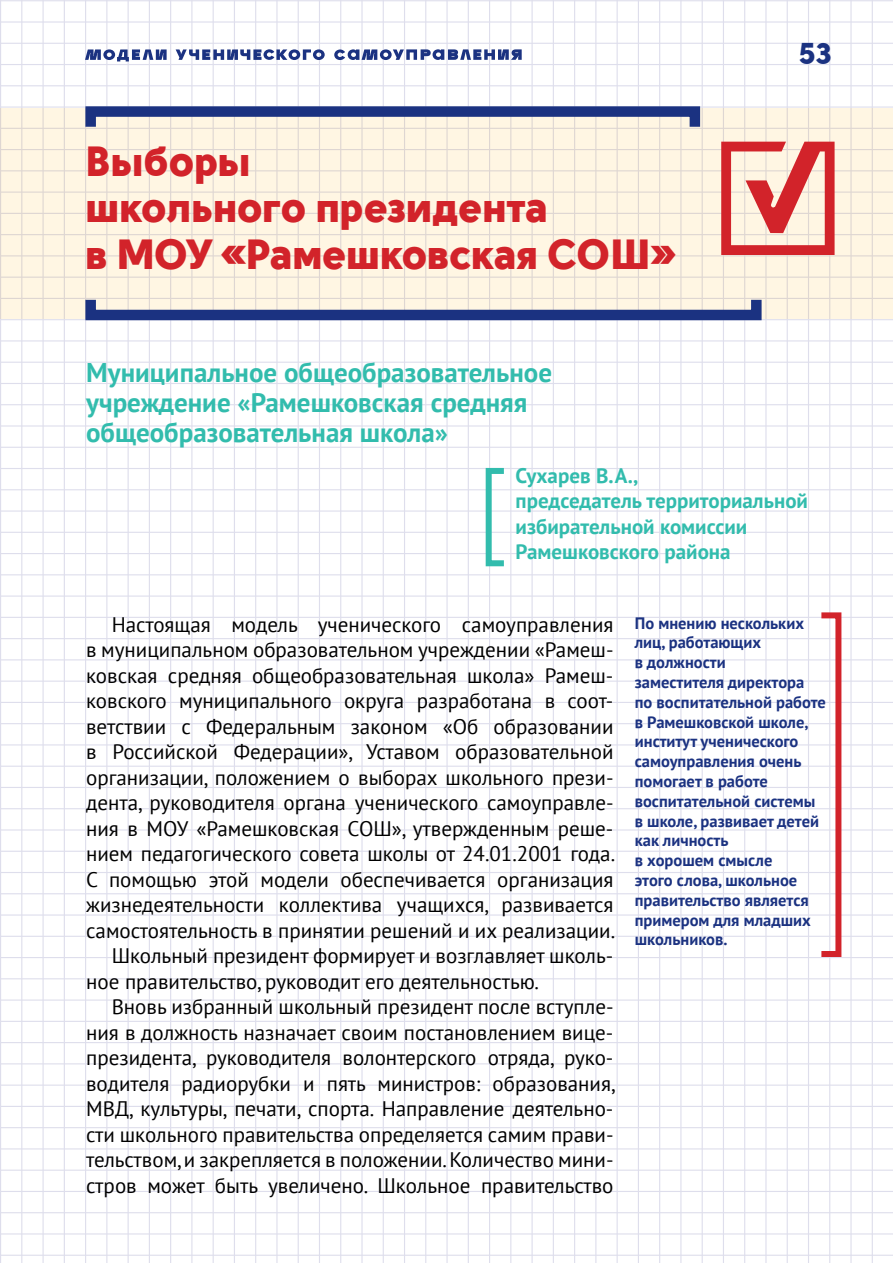
<style>
.page{position:relative;width:893px;height:1263px;background:#fff}
.page>*{position:absolute;margin:0;border:0;box-sizing:border-box;transform-origin:0 0}
.t1{font:900 42px/46.5px "Solomon Sans";color:#d2232a}
.t2{font:900 30px "Solomon Sans";color:#1b3281}
.t3{font:700 27px/30px "PT Sans";color:#32bcad}
.t4{font:21px "PT Sans";color:#000}
.t5{font:700 21px/25.5px "PT Sans";color:#32bcad}
.t6{font:700 16.5px/19.8px "PT Sans";color:#1b3281}
</style>
<div class="page">
<hr style="left:0;top:0;width:893px;height:1px;background:#dedeec">
<hr style="left:0;top:21px;width:893px;height:2px;background:#dedeec">
<hr style="left:0;top:0;width:1px;height:1263px;background:#dedeec">
<hr style="left:21px;top:0;width:1px;height:1263px;background:#dedeec">
<hr style="left:43px;top:0;width:1px;height:1263px;background:#dedeec">
<hr style="left:64px;top:0;width:1px;height:1263px;background:#dedeec">
<hr style="left:85px;top:0;width:1px;height:1263px;background:#dedeec">
<hr style="left:106px;top:0;width:1px;height:1263px;background:#dedeec">
<hr style="left:128px;top:0;width:1px;height:1263px;background:#dedeec">
<hr style="left:149px;top:0;width:1px;height:1263px;background:#dedeec">
<hr style="left:170px;top:0;width:1px;height:1263px;background:#dedeec">
<hr style="left:191px;top:0;width:1px;height:1263px;background:#dedeec">
<hr style="left:213px;top:0;width:1px;height:1263px;background:#dedeec">
<hr style="left:234px;top:0;width:1px;height:1263px;background:#dedeec">
<hr style="left:255px;top:0;width:1px;height:1263px;background:#dedeec">
<hr style="left:276px;top:0;width:2px;height:1263px;background:#dedeec">
<hr style="left:298px;top:0;width:1px;height:1263px;background:#dedeec">
<hr style="left:319px;top:0;width:1px;height:1263px;background:#dedeec">
<hr style="left:340px;top:0;width:1px;height:1263px;background:#dedeec">
<hr style="left:361px;top:0;width:2px;height:1263px;background:#dedeec">
<hr style="left:383px;top:0;width:1px;height:1263px;background:#dedeec">
<hr style="left:404px;top:0;width:1px;height:1263px;background:#dedeec">
<hr style="left:425px;top:0;width:1px;height:1263px;background:#dedeec">
<hr style="left:446px;top:0;width:2px;height:1263px;background:#dedeec">
<hr style="left:468px;top:0;width:1px;height:1263px;background:#dedeec">
<hr style="left:489px;top:0;width:1px;height:1263px;background:#dedeec">
<hr style="left:510px;top:0;width:1px;height:1263px;background:#dedeec">
<hr style="left:531px;top:0;width:2px;height:1263px;background:#dedeec">
<hr style="left:553px;top:0;width:1px;height:1263px;background:#dedeec">
<hr style="left:574px;top:0;width:1px;height:1263px;background:#dedeec">
<hr style="left:595px;top:0;width:1px;height:1263px;background:#dedeec">
<hr style="left:617px;top:0;width:1px;height:1263px;background:#dedeec">
<hr style="left:638px;top:0;width:1px;height:1263px;background:#dedeec">
<hr style="left:659px;top:0;width:1px;height:1263px;background:#dedeec">
<hr style="left:680px;top:0;width:1px;height:1263px;background:#dedeec">
<hr style="left:702px;top:0;width:1px;height:1263px;background:#dedeec">
<hr style="left:723px;top:0;width:1px;height:1263px;background:#dedeec">
<hr style="left:744px;top:0;width:1px;height:1263px;background:#dedeec">
<hr style="left:765px;top:0;width:1px;height:1263px;background:#dedeec">
<hr style="left:787px;top:0;width:1px;height:1263px;background:#dedeec">
<hr style="left:808px;top:0;width:1px;height:1263px;background:#dedeec">
<hr style="left:829px;top:0;width:1px;height:1263px;background:#dedeec">
<hr style="left:850px;top:0;width:2px;height:1263px;background:#dedeec">
<hr style="left:872px;top:0;width:1px;height:1263px;background:#dedeec">
<hr style="left:0;top:43px;width:893px;height:1px;background:#dedeec">
<hr style="left:0;top:64px;width:893px;height:1px;background:#dedeec">
<hr style="left:0;top:85px;width:893px;height:1px;background:#dedeec">
<hr style="left:0;top:106px;width:893px;height:2px;background:#dedeec">
<hr style="left:0;top:319px;width:893px;height:1px;background:#dedeec">
<hr style="left:0;top:340px;width:893px;height:1px;background:#dedeec">
<hr style="left:0;top:362px;width:893px;height:1px;background:#dedeec">
<hr style="left:0;top:383px;width:893px;height:1px;background:#dedeec">
<hr style="left:0;top:404px;width:893px;height:1px;background:#dedeec">
<hr style="left:0;top:425px;width:893px;height:2px;background:#dedeec">
<hr style="left:0;top:447px;width:893px;height:1px;background:#dedeec">
<hr style="left:0;top:468px;width:893px;height:1px;background:#dedeec">
<hr style="left:0;top:489px;width:893px;height:1px;background:#dedeec">
<hr style="left:0;top:510px;width:893px;height:2px;background:#dedeec">
<hr style="left:0;top:532px;width:893px;height:1px;background:#dedeec">
<hr style="left:0;top:553px;width:893px;height:1px;background:#dedeec">
<hr style="left:0;top:574px;width:893px;height:1px;background:#dedeec">
<hr style="left:0;top:595px;width:893px;height:2px;background:#dedeec">
<hr style="left:0;top:617px;width:893px;height:1px;background:#dedeec">
<hr style="left:0;top:638px;width:893px;height:1px;background:#dedeec">
<hr style="left:0;top:659px;width:893px;height:1px;background:#dedeec">
<hr style="left:0;top:681px;width:893px;height:1px;background:#dedeec">
<hr style="left:0;top:702px;width:893px;height:1px;background:#dedeec">
<hr style="left:0;top:723px;width:893px;height:1px;background:#dedeec">
<hr style="left:0;top:744px;width:893px;height:1px;background:#dedeec">
<hr style="left:0;top:766px;width:893px;height:1px;background:#dedeec">
<hr style="left:0;top:787px;width:893px;height:1px;background:#dedeec">
<hr style="left:0;top:808px;width:893px;height:1px;background:#dedeec">
<hr style="left:0;top:829px;width:893px;height:1px;background:#dedeec">
<hr style="left:0;top:851px;width:893px;height:1px;background:#dedeec">
<hr style="left:0;top:872px;width:893px;height:1px;background:#dedeec">
<hr style="left:0;top:893px;width:893px;height:1px;background:#dedeec">
<hr style="left:0;top:914px;width:893px;height:1px;background:#dedeec">
<hr style="left:0;top:936px;width:893px;height:1px;background:#dedeec">
<hr style="left:0;top:957px;width:893px;height:1px;background:#dedeec">
<hr style="left:0;top:978px;width:893px;height:1px;background:#dedeec">
<hr style="left:0;top:999px;width:893px;height:2px;background:#dedeec">
<hr style="left:0;top:1021px;width:893px;height:1px;background:#dedeec">
<hr style="left:0;top:1042px;width:893px;height:1px;background:#dedeec">
<hr style="left:0;top:1063px;width:893px;height:1px;background:#dedeec">
<hr style="left:0;top:1084px;width:893px;height:2px;background:#dedeec">
<hr style="left:0;top:1106px;width:893px;height:1px;background:#dedeec">
<hr style="left:0;top:1127px;width:893px;height:1px;background:#dedeec">
<hr style="left:0;top:1148px;width:893px;height:1px;background:#dedeec">
<hr style="left:0;top:1169px;width:893px;height:2px;background:#dedeec">
<hr style="left:0;top:1191px;width:893px;height:1px;background:#dedeec">
<hr style="left:0;top:1212px;width:893px;height:1px;background:#dedeec">
<hr style="left:0;top:1233px;width:893px;height:1px;background:#dedeec">
<hr style="left:0;top:1255px;width:893px;height:1px;background:#dedeec">
<svg style="left:85px;top:49px;width:82px;height:12px"></svg>
<svg style="left:176px;top:49px;width:149px;height:11px"></svg>
<svg style="left:334px;top:49px;width:188px;height:11px"></svg>
<div style="left:0;top:109px;width:893px;height:210px;background:#fff6e3"></div>
<svg style="left:721px;top:142px;width:114px;height:113px"></svg>
<div style="left:486px;top:468px;width:21px;height:98px;border:6px solid #32bcad"></div>
<div style="left:85px;top:106px;width:615px;height:26px;border:10px solid #1b3281"></div>
<div style="left:85px;top:295px;width:677px;height:25px;border:10px solid #1b3281"></div>
<div style="left:818px;top:612px;width:23px;height:345px;border:6px solid #d2232a"></div>
<h1 class="t1" style="left:86px;top:138px;width:591px">Выборы<br>школьного президента<br>в МОУ «Рамешковская СОШ»</h1>
<h2 class="t2" style="left:799px;top:36px;width:35px">53</h2>
<p class="t3" style="left:86px;top:356px;width:467px">Муниципальное общеобразовательное учреждение «Рамешковская средняя общеобразовательная школа»</p>
<p class="t5" style="left:516px;top:462px;width:294px">Сухарев В.А.,<br>председатель территориальной избирательной комиссии<br>Рамешковского района</p>
<p class="t4" style="left:112px;top:611px;width:503px">Настоящая модель ученического самоуправления</p>
<p class="t4" style="left:86px;top:636px;width:529px">в муниципальном образовательном учреждении «Рамеш-</p>
<p class="t4" style="left:86px;top:662px;width:529px">ковская средняя общеобразовательная школа» Рамеш-</p>
<p class="t4" style="left:86px;top:687px;width:529px">ковского муниципального округа разработана в соот-</p>
<p class="t4" style="left:86px;top:713px;width:529px">ветствии с Федеральным законом «Об образовании</p>
<p class="t4" style="left:86px;top:738px;width:529px">в Российской Федерации», Уставом образовательной</p>
<p class="t4" style="left:86px;top:764px;width:529px">организации, положением о выборах школьного прези-</p>
<p class="t4" style="left:86px;top:789px;width:529px">дента, руководителя органа ученического самоуправле-</p>
<p class="t4" style="left:86px;top:815px;width:529px">ния в МОУ «Рамешковская СОШ», утвержденным реше-</p>
<p class="t4" style="left:86px;top:840px;width:530px">нием педагогического совета школы от 24.01.2001 года.</p>
<p class="t4" style="left:86px;top:866px;width:529px">С помощью этой модели обеспечивается организация</p>
<p class="t4" style="left:86px;top:891px;width:529px">жизнедеятельности коллектива учащихся, развивается</p>
<p class="t4" style="left:86px;top:917px;width:530px">самостоятельность в принятии решений и их реализации.</p>
<p class="t4" style="left:112px;top:942px;width:503px">Школьный президент формирует и возглавляет школь-</p>
<p class="t4" style="left:86px;top:968px;width:454px">ное правительство, руководит его деятельностью.</p>
<p class="t4" style="left:112px;top:993px;width:503px">Вновь избранный школьный президент после вступле-</p>
<p class="t4" style="left:86px;top:1019px;width:529px">ния в должность назначает своим постановлением вице-</p>
<p class="t4" style="left:86px;top:1044px;width:529px">президента, руководителя волонтерского отряда, руко-</p>
<p class="t4" style="left:86px;top:1070px;width:530px">водителя радиорубки и пять министров: образования,</p>
<p class="t4" style="left:86px;top:1095px;width:529px">МВД, культуры, печати, спорта. Направление деятельно-</p>
<p class="t4" style="left:86px;top:1121px;width:529px">сти школьного правительства определяется самим прави-</p>
<p class="t4" style="left:86px;top:1146px;width:529px">тельством, и закрепляется в положении. Количество мини-</p>
<p class="t4" style="left:86px;top:1172px;width:529px">стров может быть увеличено. Школьное правительство</p>
<p class="t6" style="left:635px;top:612px;width:193px">По мнению нескольких лиц, работающих<br>в должности<br>заместителя директора по воспитательной работе в Рамешковской школе, институт ученического самоуправления очень помогает в работе воспитательной системы в школе, развивает детей как личность<br>в хорошем смысле<br>этого слова, школьное правительство является примером для младших школьников.</p>
</div>
